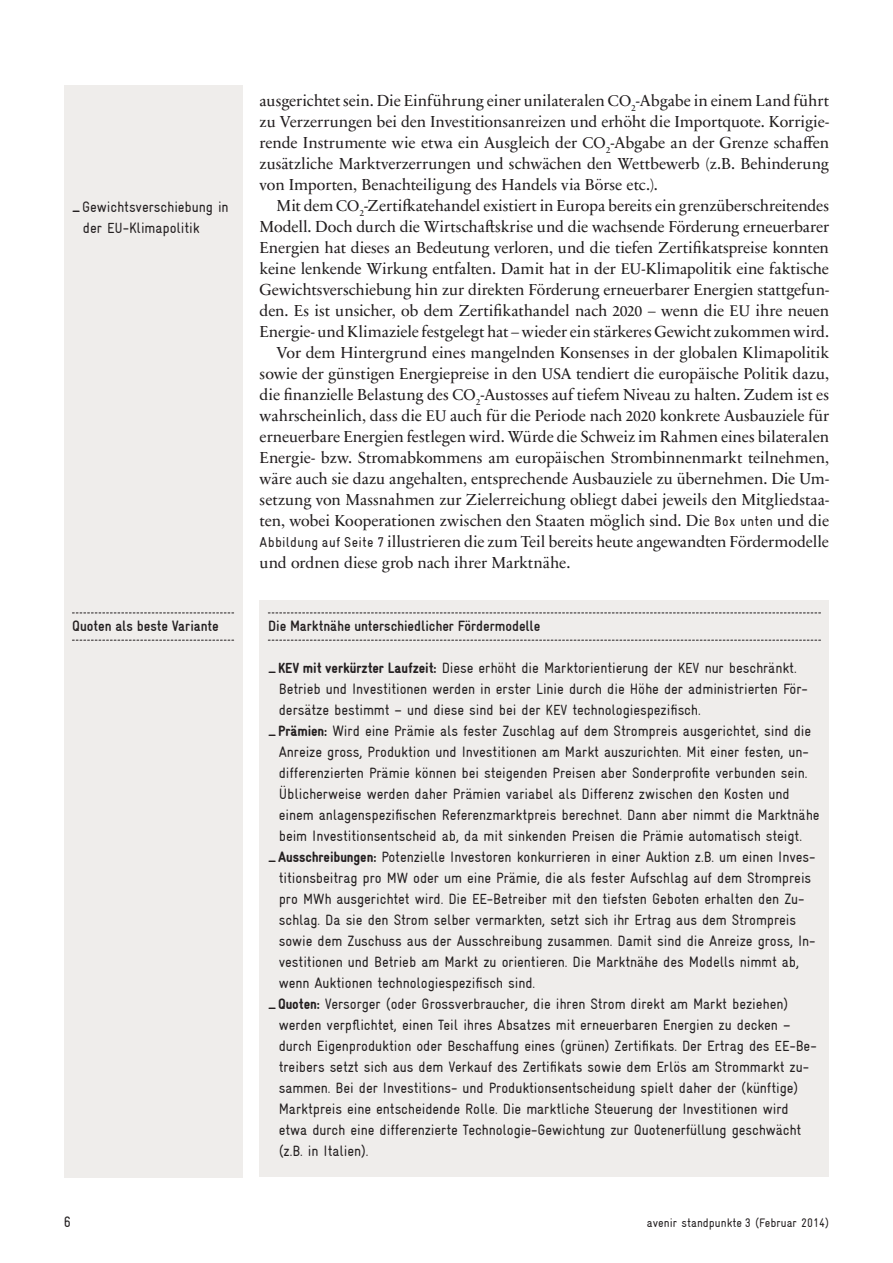
<style>
.page{position:relative;width:893px;height:1263px;background:#fff}
.page>*{position:absolute;margin:0;border:0;box-sizing:border-box;transform-origin:0 0}
._1_02_Lauftext_2_Ein{font:16.2px/21px "Sabon Next LT Pro";letter-spacing:-.005em;color:#231f20;text-align:justify}
._1_01_Lauftext_1_stu{font:16.2px/21px "Sabon Next LT Pro";letter-spacing:-.005em;color:#231f20;text-align:justify}
._1_08_Fusszeile{font:condensed 15px/21px "Gravur";letter-spacing:-.005em;color:#231f20}
._2_06_Titel_Hierarch{font:700 condensed 15px "Gravur";letter-spacing:-.005em;color:#231f20}
._1_08_Fusszeile-2{font:condensed 12.3px "Gravur";letter-spacing:.005em;color:#231f20}
.s1{font-weight:700}
.s2{font-size:14.7px}
.s3{font-size:15.75px}
.s4{font-family:"Gravur";font-stretch:condensed;font-size:14.25px}
.s5{font-weight:900;font-size:14.7px}
.s6{font-weight:900}
</style>
<div class="page">
<div style="left:64px;top:85px;width:178px;height:1092px;background:#efedeb"></div>
<svg style="left:72px;top:613px;width:162px;height:1px"></svg>
<svg style="left:72px;top:640px;width:162px;height:1px"></svg>
<div style="left:260px;top:600px;width:569px;height:577px;background:#efedeb"></div>
<svg style="left:268px;top:613px;width:553px;height:1px"></svg>
<svg style="left:268px;top:640px;width:553px;height:1px"></svg>
<p class="_1_08_Fusszeile" style="left:83px;top:196px;width:147px;text-indent:-11px"><span class="s1">_</span>Gewichtsverschiebung in der <span class="s2">EU</span>-Klimapolitik</p>
<p class="_2_06_Titel_Hierarch" style="left:72px;top:618px;width:148px">Quoten als beste Variante</p>
<p class="_1_01_Lauftext_1_stu" style="left:260px;top:89px;width:571px">ausgerichtet sein. Die Einführung einer unilateralen <span class="s3">CO</span><sub>2</sub>-Abgabe in einem Land führt zu Verzerrungen bei den Investitionsanreizen und erhöht die Importquote. Korrigie&shy;rende Instrumente wie etwa ein Ausgleich der <span class="s3">CO</span><sub>2</sub>-Abgabe an der Grenze schaffen zusätzliche Marktverzerrungen und schwächen den Wettbewerb (z.B. Behinderung von Importen, Benachteiligung des Handels via Börse etc.).</p>
<p class="_1_02_Lauftext_2_Ein" style="left:260px;top:194px;width:571px;text-indent:17px">Mit dem <span class="s3">CO</span><sub>2</sub>-Zertifkatehandel existiert in Europa bereits ein grenzüberschreitendes Modell. Doch durch die Wirtschaftskrise und die wachsende Förderung erneuerbarer Energien hat dieses an Bedeutung verloren, und die tiefen Zertifikatspreise konnten keine lenkende Wirkung entfalten. Damit hat in der <span class="s3">EU</span>-Klimapolitik eine faktische Gewichtsverschiebung hin zur direkten Förderung erneuerbarer Energien stattgefun&shy;den. Es ist unsicher, ob dem Zertifikathandel nach <span class="s3">2020</span> – wenn die <span class="s3">EU</span> ihre neuen Energie- und Klimaziele festgelegt hat – wieder ein stärkeres Gewicht zukommen wird.</p>
<p class="_1_02_Lauftext_2_Ein" style="left:260px;top:341px;width:571px;text-indent:17px">Vor dem Hintergrund eines mangelnden Konsenses in der globalen Klimapolitik sowie der günstigen Energiepreise in den <span class="s3">USA</span> tendiert die europäische Politik dazu, die finanzielle Belastung des <span class="s3">CO</span><sub>2</sub>-Austosses auf tiefem Niveau zu halten. Zudem ist es wahrscheinlich, dass die <span class="s3">EU</span> auch für die Periode nach <span class="s3">2020</span> konkrete Ausbauziele für erneuerbare Energien festlegen wird. Würde die Schweiz im Rahmen eines bilateralen Energie- bzw. Stromabkommens am europäischen Strombinnenmarkt teilnehmen, wäre auch sie dazu angehalten, entsprechende Ausbauziele zu übernehmen. Die Um&shy;setzung von Massnahmen zur Zielerreichung obliegt dabei jeweils den Mitgliedstaa&shy;ten, wobei Kooperationen zwischen den Staaten möglich sind. Die <span class="s4">Box unten</span> und die <span class="s4">Abbildung auf Seite 7</span> illustrieren die zum Teil bereits heute angewandten Fördermodelle und ordnen diese grob nach ihrer Marktnähe.</p>
<p class="_2_06_Titel_Hierarch" style="left:268px;top:618px;width:274px">Die Marktnähe unterschiedlicher Fördermodelle</p>
<p class="_1_08_Fusszeile" style="left:279px;top:657px;width:531px;text-indent:-11px"><span class="s1">_</span><span class="s5">KEV</span> <span class="s6">mit verkürzter Laufzeit:</span> Diese erhöht die Marktorientierung der <span class="s2">KEV</span> nur beschränkt.<br>Betrieb und Investitionen werden in erster Linie durch die Höhe der administrierten För&shy;dersätze bestimmt – und diese sind bei der <span class="s2">KEV</span> technologiespezifisch.</p>
<p class="_1_08_Fusszeile" style="left:279px;top:720px;width:542px;text-indent:-11px"><span class="s1">_</span><span class="s6">Prämien:</span> Wird eine Prämie als fester Zuschlag auf dem Strompreis ausgerichtet, sind die Anreize gross, Produktion und Investitionen am Markt auszurichten. Mit einer festen, un&shy;differenzierten Prämie können bei steigenden Preisen aber Sonderprofite verbunden sein.<br>Üblicherweise werden daher Prämien variabel als Differenz zwischen den Kosten und einem anlagenspezifischen Referenzmarktpreis berechnet. Dann aber nimmt die Marktnähe beim Investitionsentscheid ab, da mit sinkenden Preisen die Prämie automatisch steigt.</p>
<p class="_1_08_Fusszeile" style="left:279px;top:846px;width:538px;text-indent:-11px"><span class="s1">_</span><span class="s6">Ausschreibungen:</span> Potenzielle Investoren konkurrieren in einer Auktion z.B. um einen Inves&shy;titionsbeitrag pro <span class="s2">MW</span> oder um eine Prämie, die als fester Aufschlag auf dem Strompreis pro <span class="s2">MW</span>h ausgerichtet wird. Die <span class="s2">EE</span>-Betreiber mit den tiefsten Geboten erhalten den Zu&shy;schlag. Da sie den Strom selber vermarkten, setzt sich ihr Ertrag aus dem Strompreis sowie dem Zuschuss aus der Ausschreibung zusammen. Damit sind die Anreize gross, In&shy;vestitionen und Betrieb am Markt zu orientieren. Die Marktnähe des Modells nimmt ab, wenn Auktionen technologiespezifisch sind.</p>
<p class="_1_08_Fusszeile" style="left:279px;top:993px;width:539px;text-indent:-11px"><span class="s1">_</span><span class="s6">Quoten:</span> Versorger (oder Grossverbraucher, die ihren Strom direkt am Markt beziehen) werden verpflichtet, einen Teil ihres Absatzes mit erneuerbaren Energien zu decken – durch Eigenproduktion oder Beschaffung eines (grünen) Zertifikats. Der Ertrag des <span class="s2">EE</span>-Be&shy;treibers setzt sich aus dem Verkauf des Zertifikats sowie dem Erlös am Strommarkt zu&shy;sammen. Bei der Investitions- und Produktionsentscheidung spielt daher der (künftige)<br>Marktpreis eine entscheidende Rolle. Die marktliche Steuerung der Investitionen wird etwa durch eine differenzierte Technologie-Gewichtung zur Quotenerfüllung geschwächt (z.B. in Italien).</p>
<p class="_1_08_Fusszeile" style="left:64px;top:1212px;width:9px">6</p>
<p class="_1_08_Fusszeile-2" style="left:647px;top:1216px;width:184px">avenir standpunkte 3 (Februar 2014)</p>
</div>
